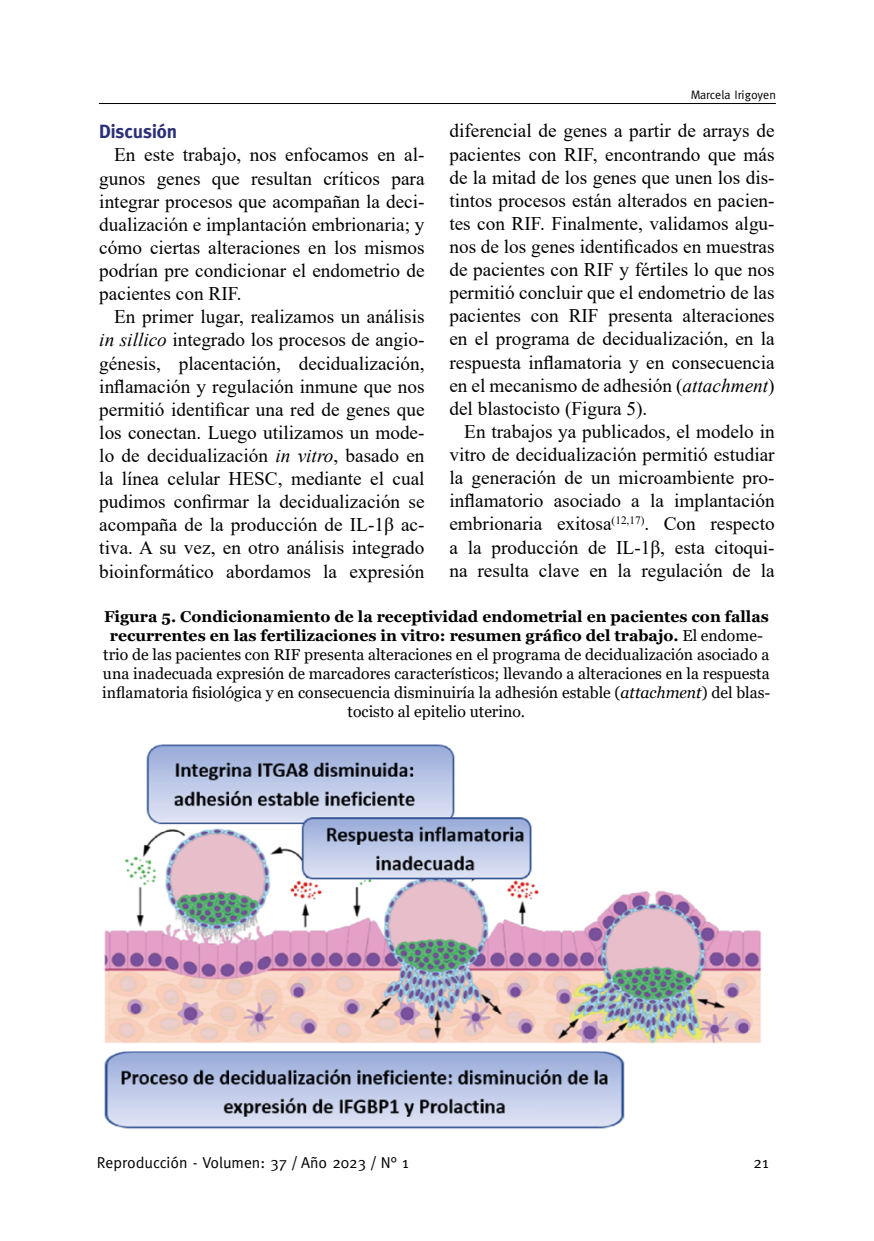
<style>
.page{position:relative;width:874px;height:1241px;background:#fff}
.page>*{position:absolute;margin:0;border:0;box-sizing:border-box;transform-origin:0 0}
.t1{font:19.25px/23.1px "Times New Roman";color:#000;text-align:justify}
.t2{font:700 19.25px "Meta";color:#2b2f78}
.t3{font:15.75px/18.9px "Georgia";color:#000;text-align:center}
.t4{font:15.75px "Meta";color:#000}
.t5{font:12.25px "Meta";color:#000}
.s1{font-style:italic}
.s2{font-weight:700}
</style>
<div class="page">
<hr style="left:99px;top:103px;width:676px;height:1px;background:#000">
<img style="left:104px;top:744px;width:657px;height:385px">
<p class="t5" style="left:690px;top:87px;width:87px">Marcela Irigoyen</p>
<p class="t2" style="left:99px;top:120px;width:79px">Discusión</p>
<p class="t1" style="left:99px;top:143px;width:326px;text-indent:15px">En este trabajo, nos enfocamos en al&shy;gunos genes que resultan críticos para integrar procesos que acompañan la deci&shy;dualización e implantación embrionaria; y cómo ciertas alteraciones en los mismos podrían pre condicionar el endometrio de pacientes con RIF.</p>
<p class="t1" style="left:99px;top:304px;width:326px;text-indent:15px">En primer lugar, realizamos un análisis <span class="s1">in sillico</span> integrado los procesos de angio&shy;génesis, placentación, decidualización, inflamación y regulación inmune que nos permitió identificar una red de genes que los conectan. Luego utilizamos un mode&shy;lo de decidualización <span class="s1">in vitro</span>, basado en la línea celular HESC, mediante el cual pudimos confirmar la decidualización se acompaña de la producción de IL-1β ac&shy;tiva. A su vez, en otro análisis integrado bioinformático abordamos la expresión</p>
<p class="t1" style="left:449px;top:119px;width:326px">diferencial de genes a partir de arrays de pacientes con RIF, encontrando que más de la mitad de los genes que unen los dis&shy;tintos procesos están alterados en pacien&shy;tes con RIF. Finalmente, validamos algu&shy;nos de los genes identificados en muestras de pacientes con RIF y fértiles lo que nos permitió concluir que el endometrio de las pacientes con RIF presenta alteraciones en el programa de decidualización, en la respuesta inflamatoria y en consecuencia en el mecanismo de adhesión (<span class="s1">attachment</span>) del blastocisto (Figura 5).</p>
<p class="t1" style="left:449px;top:419px;width:326px;text-indent:15px">En trabajos ya publicados, el modelo in vitro de decidualización permitió estudiar la generación de un microambiente pro&shy;inflamatorio asociado a la implantación embrionaria exitosa<sup>(12,17)</sup>. Con respecto a la producción de IL-1β, esta citoqui&shy;na resulta clave en la regulación de la</p>
<p class="t3" style="left:102px;top:608px;width:669px"><span class="s2">Figura 5. Condicionamiento de la receptividad endometrial en pacientes con fallas recurrentes en las fertilizaciones in vitro: resumen gráfico del trabajo.</span> El endome&shy;trio de las pacientes con RIF presenta alteraciones en el programa de decidualización asociado a una inadecuada expresión de marcadores característicos; llevando a alteraciones en la respuesta inflamatoria fisiológica y en consecuencia disminuiría la adhesión estable (<span class="s1">attachment</span>) del blas&shy;tocisto al epitelio uterino.</p>
<p class="t4" style="left:97px;top:1153px;width:313px">Reproducción - Volumen: 37 / Año 2023 / N° 1</p>
<p class="t4" style="left:753px;top:1153px;width:16px">21</p>
</div>
